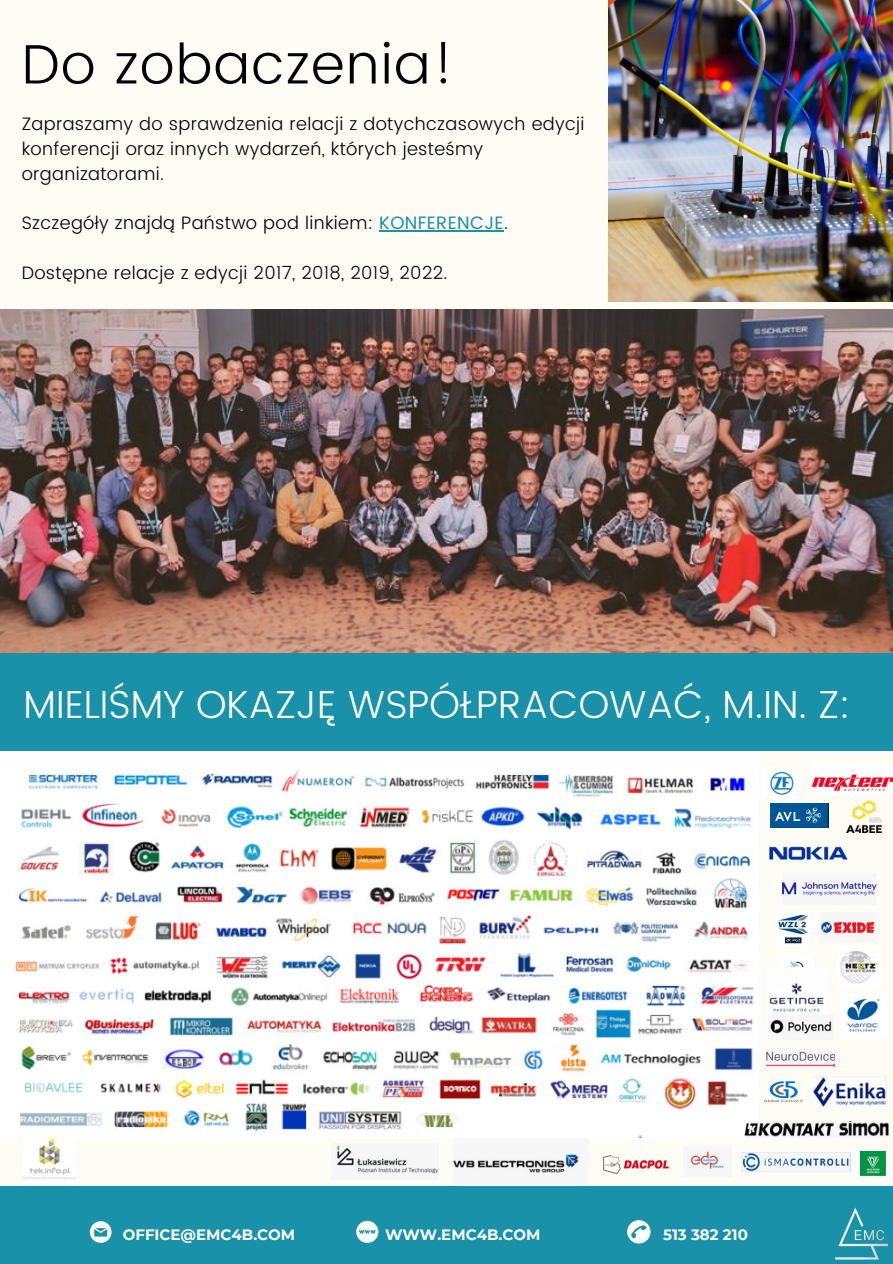
<style>
.page{position:relative;width:893px;height:1264px;background:#fff}
.page>*{position:absolute;margin:0;border:0;box-sizing:border-box;transform-origin:0 0}
.t1{font:300 55.5px "Poppins";letter-spacing:.02em;color:#000}
.t2{font:300 39px "Poppins";color:#fff}
.t3{font:300 18px/24.8px "Poppins";letter-spacing:.02em;color:#000}
.t4{font:700 15px "Montserrat";color:#fff}
.s1{font-weight:400;color:#1991a8}
</style>
<div class="page">
<div style="left:0;top:0;width:892px;height:1263px;background:#fffcf6"></div>
<div style="left:0;top:651px;width:892px;height:99px;background:#1991a8"></div>
<div style="left:0;top:1186px;width:892px;height:77px;background:#1991a8"></div>
<svg style="left:90px;top:1221px;width:21px;height:21px"></svg>
<svg style="left:356px;top:1220px;width:22px;height:22px"></svg>
<svg style="left:627px;top:1220px;width:23px;height:23px"></svg>
<img style="left:835px;top:1207px;width:53px;height:53px">
<img style="left:0;top:310px;width:892px;height:342px">
<img style="left:608px;top:0;width:284px;height:301px">
<img style="left:15px;top:770px;width:739px;height:367px">
<img style="left:770px;top:771px;width:24px;height:24px">
<img style="left:602px;top:1155px;width:67px;height:19px">
<img style="left:770px;top:803px;width:58px;height:24px">
<img style="left:769px;top:846px;width:79px;height:14px">
<img style="left:778px;top:915px;width:30px;height:29px">
<img style="left:790px;top:961px;width:14px;height:6px">
<img style="left:769px;top:983px;width:55px;height:29px">
<img style="left:741px;top:1152px;width:109px;height:19px">
<img style="left:782px;top:881px;width:94px;height:15px">
<img style="left:846px;top:800px;width:35px;height:32px">
<img style="left:821px;top:921px;width:54px;height:13px">
<img style="left:690px;top:1151px;width:35px;height:19px">
<img style="left:811px;top:774px;width:81px;height:18px">
<img style="left:840px;top:951px;width:38px;height:33px">
<img style="left:860px;top:1151px;width:25px;height:24px">
<img style="left:764px;top:1081px;width:39px;height:22px">
<img style="left:766px;top:1051px;width:68px;height:16px">
<img style="left:769px;top:1018px;width:64px;height:16px">
<img style="left:847px;top:998px;width:33px;height:34px">
<img style="left:743px;top:1121px;width:146px;height:16px">
<img style="left:813px;top:1076px;width:73px;height:30px">
<img style="left:453px;top:1154px;width:126px;height:19px">
<img style="left:336px;top:1145px;width:103px;height:29px">
<img style="left:24px;top:1132px;width:51px;height:48px">
<hr style="left:379px;top:230px;width:125px;height:2px;background:#1991a8">
<p class="t1" style="left:22px;top:32px;width:434px">Do zobaczenia!</p>
<p class="t3" style="left:22px;top:112px;width:564px">Zapraszamy do sprawdzenia relacji z dotychczasowych edycji konferencji oraz innych wydarzeń, których jesteśmy organizatorami.</p>
<p class="t3" style="left:22px;top:211px;width:488px">Szczegóły znajdą Państwo pod linkiem: <span class="s1">KONFERENCJE</span>.</p>
<p class="t3" style="left:22px;top:260px;width:427px">Dostępne relacje z edycji 2017, 2018, 2019, 2022.</p>
<p class="t2" style="left:24px;top:682px;width:828px">MIELIŚMY OKAZJĘ WSPÓŁPRACOWAĆ, M.IN. Z:</p>
<p class="t4" style="left:123px;top:1225px;width:174px">OFFICE@EMC4B.COM</p>
<p class="t4" style="left:385px;top:1225px;width:157px">WWW.EMC4B.COM</p>
<h1 class="t4" style="left:663px;top:1225px;width:86px">513 382 210</h1>
</div>
